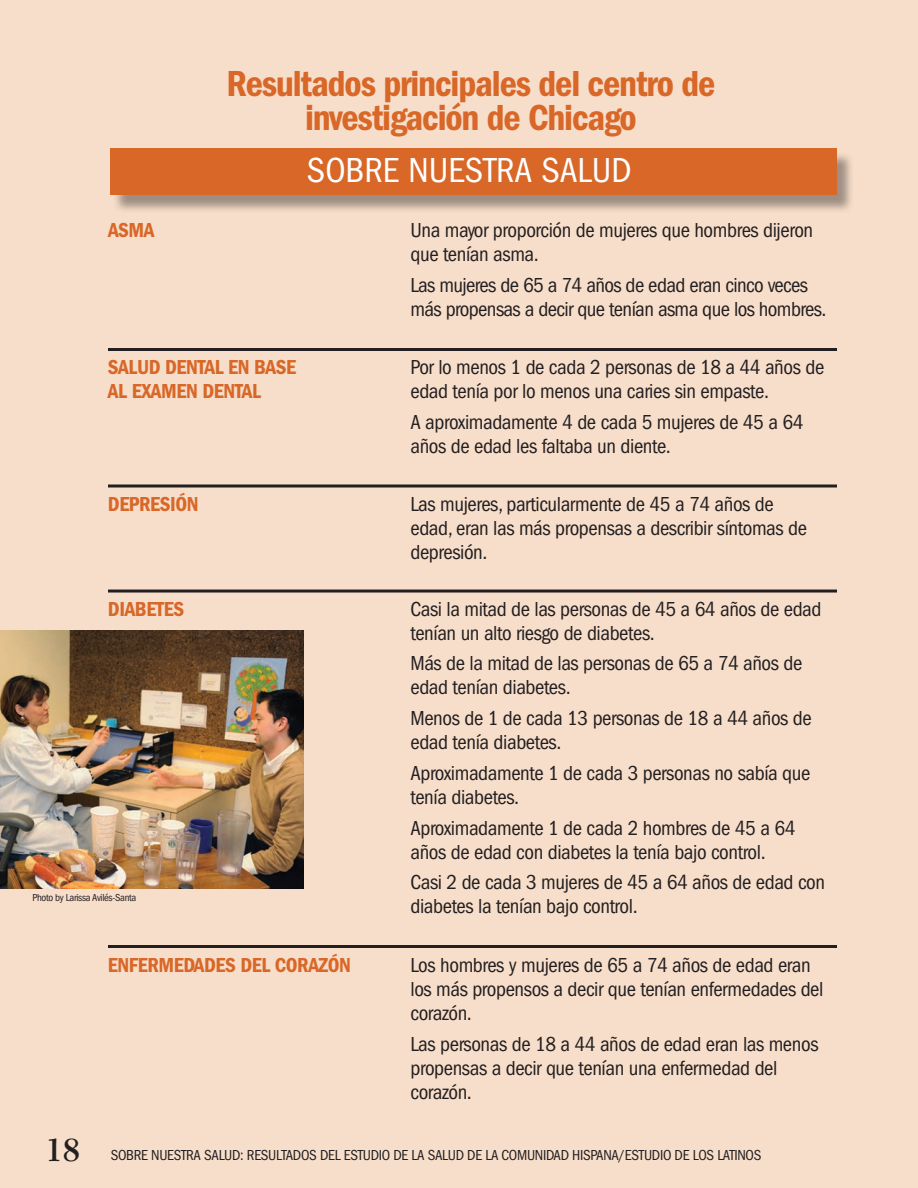
<style>
.page{position:relative;width:918px;height:1188px;background:#f7deca}
.page>*{position:absolute;margin:0;border:0;box-sizing:border-box;transform-origin:0 0}
.t1{font:600 condensed 37.5px/34.5px "Franklin Gothic";letter-spacing:-.03em;color:#d86728;text-align:center}
.t2{font:condensed 36px "Franklin Gothic";color:#fff}
.t3{font:600 36px "Bulmer";color:#231f20}
.About_Text{font:condensed 21px/24px "Franklin Gothic";letter-spacing:-.02em;color:#231f20}
.t4{font:600 condensed 21px/24px "Franklin Gothic";letter-spacing:-.02em;color:#d86728}
.t5{font:condensed 15px "Franklin Gothic";letter-spacing:-.02em;color:#231f20}
.t6{font:condensed 10.5px "Franklin Gothic";letter-spacing:-.03em;color:#231f20}
</style>
<div class="page">
<img style="left:0;top:631px;width:303px;height:257px">
<hr style="left:108px;top:348px;width:729px;height:3px;background:#231f20">
<svg style="left:108px;top:484px;width:729px;height:4px;background:#574e4a"></svg>
<hr style="left:108px;top:590px;width:729px;height:3px;background:#231f20">
<hr style="left:108px;top:945px;width:729px;height:3px;background:#231f20">
<div style="left:112px;top:151px;width:743px;height:63px;background:#231f20;opacity:.42"></div>
<div style="left:110px;top:148px;width:726px;height:47px;background:#d86728"></div>
<p class="t1" style="left:226px;top:66px;width:490px">Resultados principales del centro de investigación de Chicago</p>
<p class="t2" style="left:307px;top:150px;width:326px">SOBRE NUESTRA SALUD</p>
<p class="t4" style="left:108px;top:218px;width:48px">ASMA</p>
<p class="About_Text" style="left:411px;top:218px;width:404px">Una mayor proporción de mujeres que hombres dijeron que tenían asma.</p>
<p class="About_Text" style="left:411px;top:273px;width:417px">Las mujeres de 65 a 74 años de edad eran cinco veces más propensas a decir que tenían asma que los hombres.</p>
<p class="t4" style="left:108px;top:355px;width:190px">SALUD DENTAL EN BASE<br>AL EXAMEN DENTAL</p>
<p class="About_Text" style="left:411px;top:355px;width:415px">Por lo menos 1 de cada 2 personas de 18 a 44 años de edad tenía por lo menos una caries sin empaste.</p>
<p class="About_Text" style="left:411px;top:410px;width:394px">A aproximadamente 4 de cada 5 mujeres de 45 a 64 años de edad les faltaba un diente.</p>
<p class="t4" style="left:108px;top:493px;width:92px">DEPRESIÓN</p>
<p class="About_Text" style="left:411px;top:493px;width:398px">Las mujeres, particularmente de 45 a 74 años de edad, eran las más propensas a describir síntomas de depresión.</p>
<p class="t4" style="left:108px;top:597px;width:78px">DIABETES</p>
<p class="About_Text" style="left:411px;top:597px;width:413px">Casi la mitad de las personas de 45 a 64 años de edad tenían un alto riesgo de diabetes.</p>
<p class="About_Text" style="left:411px;top:652px;width:393px">Más de la mitad de las personas de 65 a 74 años de edad tenían diabetes.</p>
<p class="About_Text" style="left:411px;top:706px;width:403px">Menos de 1 de cada 13 personas de 18 a 44 años de edad tenía diabetes.</p>
<p class="About_Text" style="left:411px;top:761px;width:401px">Aproximadamente 1 de cada 3 personas no sabía que tenía diabetes.</p>
<p class="About_Text" style="left:411px;top:816px;width:386px">Aproximadamente 1 de cada 2 hombres de 45 a 64 años de edad con diabetes la tenía bajo control.</p>
<p class="About_Text" style="left:411px;top:871px;width:416px">Casi 2 de cada 3 mujeres de 45 a 64 años de edad con diabetes la tenían bajo control.</p>
<p class="t4" style="left:108px;top:953px;width:245px">ENFERMEDADES DEL CORAZÓN</p>
<p class="About_Text" style="left:411px;top:953px;width:414px">Los hombres y mujeres de 65 a 74 años de edad eran los más propensos a decir que tenían enfermedades del corazón.</p>
<p class="About_Text" style="left:411px;top:1032px;width:410px">Las personas de 18 a 44 años de edad eran las menos propensas a decir que tenían una enfermedad del corazón.</p>
<p class="t6" style="left:32px;top:892px;width:106px">Photo by Larissa Avilés-Santa</p>
<h2 class="t3" style="left:45px;top:1130px;width:37px">18</h2>
<p class="t5" style="left:111px;top:1147px;width:652px">SOBRE NUESTRA SALUD: RESULTADOS DEL ESTUDIO DE LA SALUD DE LA COMUNIDAD HISPANA/ESTUDIO DE LOS LATINOS</p>
</div>
